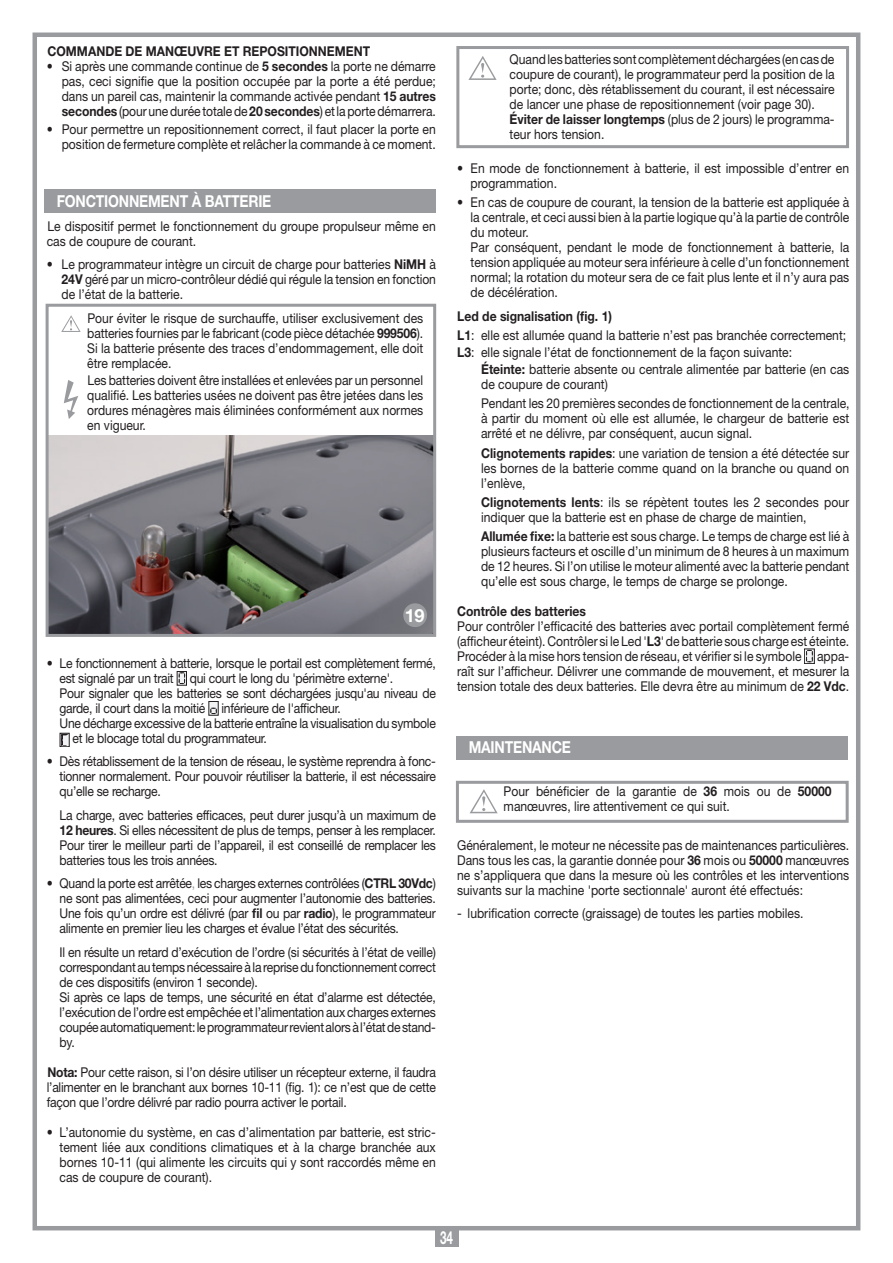
<style>
.page{position:relative;width:893px;height:1263px;background:#fff}
.page>*{position:absolute;margin:0;border:0;box-sizing:border-box;transform-origin:0 0}
.t1{font:700 18.15px "Helvetica Neue LT Std";color:#fff}
.t2{font:700 18px "Helvetica Neue LT Std";color:#fff;scale:.65 1}
.t3{font:700 16.5px "Helvetica Neue LT Std";letter-spacing:-.015em;color:#fff;scale:.85 1}
.t4{font:13.5px/15px "Helvetica Neue LT Std";color:#231f20;text-align:justify;scale:.9 1}
.t5{font:13.5px/15px "Helvetica Neue LT Std";letter-spacing:-.02em;color:#231f20;scale:.9 1}
.t6{font:700 13.5px "Helvetica Neue LT Std";color:#231f20;scale:.9 1}
.s1{font-weight:700}
.s2{color:#999b9e}
</style>
<div class="page">
<div style="left:435px;top:1228px;width:23px;height:19px;background:#999b9e"></div>
<div style="left:33px;top:33px;width:827px;height:1197px;border:4px solid #999b9e"></div>
<img style="left:50px;top:435px;width:382px;height:198px">
<div style="left:46px;top:304px;width:390px;height:333px;border:3px solid #999b9e"></div>
<div style="left:177px;top:671px;width:10px;height:14px;border:1px solid #231f20"></div>
<svg style="left:178px;top:672px;width:7px;height:12px"></svg>
<div style="left:209px;top:701px;width:9px;height:14px;background:#f2f3f4"></div>
<div style="left:209px;top:701px;width:9px;height:14px;border:1px solid #231f20"></div>
<svg style="left:210px;top:707px;width:7px;height:7px"></svg>
<div style="left:60px;top:733px;width:9px;height:14px;border:1px solid #231f20"></div>
<svg style="left:62px;top:734px;width:5px;height:12px"></svg>
<div style="left:457px;top:736px;width:391px;height:23px;background:#999b9e"></div>
<div style="left:456px;top:781px;width:393px;height:42px;border:3px solid #999b9e"></div>
<svg style="left:470px;top:789px;width:28px;height:24px"></svg>
<div style="left:456px;top:46px;width:393px;height:102px;border:3px solid #999b9e"></div>
<svg style="left:468px;top:56px;width:29px;height:24px"></svg>
<div style="left:45px;top:189px;width:391px;height:24px;background:#999b9e"></div>
<div style="left:804px;top:649px;width:11px;height:15px;border:1px solid #231f20"></div>
<svg style="left:806px;top:650px;width:7px;height:12px"></svg>
<svg style="left:61px;top:315px;width:20px;height:17px"></svg>
<svg style="left:64px;top:380px;width:14px;height:39px"></svg>
<div style="left:403px;top:603px;width:24px;height:24px;background:#999b9e;border-radius:50%"></div>
<p class="t6" style="left:48px;top:43px;width:360px">COMMANDE DE MANŒUVRE ET REPOSITIONNEMENT</p>
<p class="t4" style="left:62px;top:59px;width:417px;text-indent:-15px">• Si après une commande continue de <span class="s1">5 secondes</span> la porte ne démarre pas, ceci signifie que la position occupée par la porte a été perdue; dans un pareil cas, maintenir la commande activée pendant <span class="s1">15 autres secondes</span> (pour une durée totale de <span class="s1">20 secondes</span>) et la porte démarrera.</p>
<p class="t4" style="left:47px;top:121px;width:434px;text-align:right">• Pour permettre un repositionnement correct, il faut placer la porte en position de fermeture complète et relâcher la commande à ce moment.</p>
<p class="t3" style="left:57px;top:191px;width:254px">FONCTIONNEMENT À BATTERIE</p>
<p class="t4" style="left:47px;top:218px;width:434px">Le dispositif permet le fonctionnement du groupe propulseur même en cas de coupure de courant.</p>
<p class="t4" style="left:62px;top:257px;width:417px;text-indent:-15px">• Le programmateur intègre un circuit de charge pour batteries <span class="s1">NiMH</span> à <span class="s1">24V</span> géré par un micro-contrôleur dédié qui régule la tension en fonction de l’état de la batterie.</p>
<p class="t4" style="left:87px;top:310px;width:375px">Pour éviter le risque de surchauffe, utiliser exclusivement des batteries fournies par le fabricant (code pièce détachée <span class="s1">999506</span>).<br>Si la batterie présente des traces d’endommagement, elle doit être remplacée.</p>
<p class="t4" style="left:87px;top:372px;width:375px">Les batteries doivent être installées et enlevées par un personnel qualifié. Les batteries usées ne doivent pas être jetées dans les ordures ménagères mais éliminées conformément aux normes en vigueur.</p>
<p class="t1" style="left:405px;top:604px;width:21px">19</p>
<p class="t5" style="left:60px;top:655px;width:420px;text-indent:-13px">• Le fonctionnement à batterie, lorsque le portail est complètement fermé, est signalé par un trait qui court le long du 'périmètre externe'.</p>
<p class="t5" style="left:60px;top:685px;width:420px">Pour signaler que les batteries se sont déchargées jusqu'au niveau de garde, il court dans la moitié inférieure de l'afficheur.</p>
<p class="t5" style="left:73px;top:715px;width:405px;text-indent:-13px">Une décharge excessive de la batterie entraîne la visualisation du symbole et le blocage total du programmateur.</p>
<p class="t4" style="left:60px;top:754px;width:420px;text-indent:-13px">• Dès rétablissement de la tension de réseau, le système reprendra à fonc&shy;tionner normalement. Pour pouvoir réutiliser la batterie, il est nécessaire qu’elle se recharge.</p>
<p class="t4" style="left:60px;top:807px;width:420px">La charge, avec batteries efficaces, peut durer jusqu’à un maximum de <span class="s1">12 heures</span>. Si elles nécessitent de plus de temps, penser à les remplacer.<br>Pour tirer le meilleur parti de l’appareil, il est conseillé de remplacer les batteries tous les trois années.</p>
<p class="t4" style="left:60px;top:876px;width:420px;text-indent:-13px">• Quand la porte est arrêtée<span class="s2">,</span> les charges externes contrôlées (<span class="s1">CTRL 30Vdc</span>) ne sont pas alimentées, ceci pour augmenter l’autonomie des batteries.<br>Une fois qu’un ordre est délivré (par <span class="s1">fil</span> ou par <span class="s1">radio</span>), le programmateur alimente en premier lieu les charges et évalue l’état des sécurités.</p>
<p class="t4" style="left:60px;top:944px;width:420px">Il en résulte un retard d’exécution de l’ordre (si sécurités à l’état de veille) correspondant au temps nécessaire à la reprise du fonctionnement correct de ces dispositifs (environ 1 seconde).</p>
<p class="t4" style="left:60px;top:989px;width:420px">Si après ce laps de temps, une sécurité en état d’alarme est détectée, l’exécution de l’ordre est empêchée et l’alimentation aux charges externes coupée automatiquement: le programmateur revient alors à l’état de stand&shy;by.</p>
<p class="t4" style="left:47px;top:1064px;width:434px"><span class="s1">Nota:</span> Pour cette raison, si l’on désire utiliser un récepteur externe, il faudra l’alimenter en le branchant aux bornes 10-11 (fig. 1): ce n’est que de cette façon que l’ordre délivré par radio pourra activer le portail.</p>
<p class="t4" style="left:60px;top:1124px;width:420px;text-indent:-13px">• L’autonomie du système, en cas d’alimentation par batterie, est stric&shy;tement liée aux conditions climatiques et à la charge branchée aux bornes 10-11 (qui alimente les circuits qui y sont raccordés même en cas de coupure de courant).</p>
<p class="t4" style="left:510px;top:51px;width:363px">Quand les batteries sont complètement déchargées (en cas de coupure de courant), le programmateur perd la position de la porte; donc, dès rétablissement du courant, il est nécessaire de lancer une phase de repositionnement (voir page 30).</p>
<p class="t4" style="left:510px;top:111px;width:363px"><span class="s1">Éviter de laisser longtemps</span> (plus de 2 jours) le programma&shy;teur hors tension.</p>
<p class="t4" style="left:471px;top:160px;width:422px;text-indent:-14px">• En mode de fonctionnement à batterie, il est impossible d’entrer en programmation.</p>
<p class="t4" style="left:471px;top:195px;width:422px;text-indent:-14px">• En cas de coupure de courant, la tension de la batterie est appliquée à la centrale, et ceci aussi bien à la partie logique qu’à la partie de contrôle du moteur.</p>
<p class="t4" style="left:471px;top:240px;width:422px">Par conséquent, pendant le mode de fonctionnement à batterie, la tension appliquée au moteur sera inférieure à celle d’un fonctionnement normal; la rotation du moteur sera de ce fait plus lente et il n’y aura pas de décélération.</p>
<p class="t6" style="left:457px;top:307px;width:173px">Led de signalisation (fig. 1)</p>
<p class="t4" style="left:457px;top:327px;width:434px"><span class="s1">L1</span>: elle est allumée quand la batterie n’est pas branchée correctement;</p>
<p class="t4" style="left:457px;top:344px;width:374px"><span class="s1">L3</span>: elle signale l’état de fonctionnement de la façon suivante:</p>
<p class="t4" style="left:481px;top:362px;width:411px"><span class="s1">Éteinte:</span> batterie absente ou centrale alimentée par batterie (en cas de coupure de courant)</p>
<p class="t4" style="left:481px;top:396px;width:411px">Pendant les 20 premières secondes de fonctionnement de la centrale, à partir du moment où elle est allumée, le chargeur de batterie est arrêté et ne délivre, par conséquent, aucun signal.</p>
<p class="t4" style="left:481px;top:445px;width:411px"><span class="s1">Clignotements rapides</span>: une variation de tension a été détectée sur les bornes de la batterie comme quand on la branche ou quand on l’enlève,</p>
<p class="t4" style="left:481px;top:494px;width:411px"><span class="s1">Clignotements lents</span>: ils se répètent toutes les 2 secondes pour indiquer que la batterie est en phase de charge de maintien,</p>
<p class="t4" style="left:481px;top:529px;width:411px"><span class="s1">Allumée fixe:</span> la batterie est sous charge. Le temps de charge est lié à plusieurs facteurs et oscille d’un minimum de 8 heures à un maximum de 12 heures. Si l’on utilise le moteur alimenté avec la batterie pendant qu’elle est sous charge, le temps de charge se prolonge.</p>
<p class="t6" style="left:457px;top:603px;width:145px">Contrôle des batteries</p>
<p class="t4" style="left:457px;top:619px;width:437px">Pour contrôler l’efficacité des batteries avec portail complètement fermé (afficheur éteint). Contrôler si le Led '<span class="s1">L3</span>' de batterie sous charge est éteinte.</p>
<p class="t4" style="left:457px;top:649px;width:437px">Procéder à la mise hors tension de réseau, et vérifier si le symbole appa&shy;raît sur l’afficheur. Délivrer une commande de mouvement, et mesurer la tension totale des deux batteries. Elle devra être au minimum de <span class="s1">22 Vdc</span>.</p>
<p class="t3" style="left:469px;top:737px;width:122px">MAINTENANCE</p>
<p class="t4" style="left:504px;top:784px;width:366px">Pour bénéficier de la garantie de <span class="s1">36</span> mois ou de <span class="s1">50000 </span>manœuvres, lire attentivement ce qui suit.</p>
<p class="t4" style="left:457px;top:837px;width:437px">Généralement, le moteur ne nécessite pas de maintenances particulières.<br>Dans tous les cas, la garantie donnée pour <span class="s1">36</span> mois ou <span class="s1">50000</span> manœuvres ne s’appliquera que dans la mesure où les contrôles et les interventions suivants sur la machine 'porte sectionnale' auront été effectués:</p>
<p class="t4" style="left:457px;top:906px;width:386px">- lubrification correcte (graissage) de toutes les parties mobiles.</p>
<h2 class="t2" style="left:440px;top:1226px;width:22px">34</h2>
</div>
